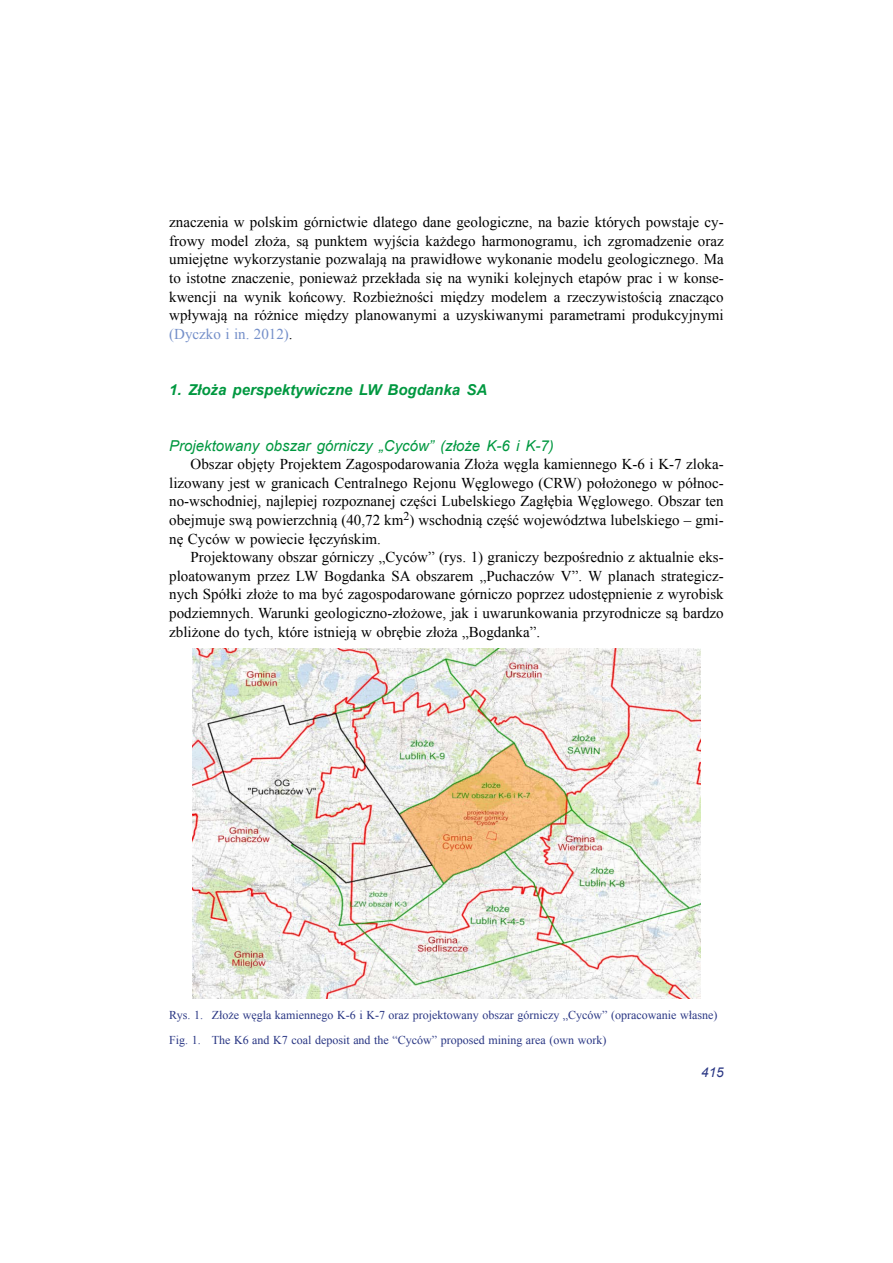
<style>
.page{position:relative;width:893px;height:1263px;background:#fff}
.page>*{position:absolute;margin:0;border:0;box-sizing:border-box;transform-origin:0 0}
.t1{font:15px/18.6px "Times New Roman";color:#000;text-align:justify}
.t2{font:italic 15px "Arial";color:#009840}
.t3{font:italic 700 15px "Arial";color:#009840}
.t4{font:italic 13.5px "Arial";color:#283583}
.t5{font:12px/25px "Times New Roman";color:#283583}
.s1{color:#748fc9}
</style>
<div class="page">
<img style="left:193px;top:648px;width:507px;height:350px">
<p class="t1" style="left:169px;top:213px;width:556px">znaczenia w polskim górnictwie dlatego dane geologiczne, na bazie których powstaje cy&shy;frowy model złoża, są punktem wyjścia każdego harmonogramu, ich zgromadzenie oraz umiejętne wykorzystanie pozwalają na prawidłowe wykonanie modelu geologicznego. Ma to istotne znaczenie, ponieważ przekłada się na wyniki kolejnych etapów prac i w konse&shy;kwencji na wynik końcowy. Rozbieżności między modelem a rzeczywistością znacząco wpływają na różnice między planowanymi a uzyskiwanymi parametrami produkcyjnymi <span class="s1">(Dyczko i in. 2012)</span>.</p>
<p class="t3" style="left:169px;top:379px;width:319px">1. Złoża perspektywiczne LW Bogdanka SA</p>
<p class="t2" style="left:169px;top:435px;width:386px">Projektowany obszar górniczy „Cyców” (złoże K-6 i K-7)</p>
<p class="t1" style="left:169px;top:455px;width:556px;text-indent:21px">Obszar objęty Projektem Zagospodarowania Złoża węgla kamiennego K-6 i K-7 zloka&shy;lizowany jest w granicach Centralnego Rejonu Węglowego (CRW) położonego w północ&shy;no-wschodniej, najlepiej rozpoznanej części Lubelskiego Zagłębia Węglowego. Obszar ten obejmuje swą powierzchnią (40,72 km<sup>2</sup>) wschodnią część województwa lubelskiego – gmi&shy;nę Cyców w powiecie łęczyńskim.</p>
<p class="t1" style="left:169px;top:547px;width:556px;text-indent:21px">Projektowany obszar górniczy „Cyców” (rys. 1) graniczy bezpośrednio z aktualnie eks&shy;ploatowanym przez LW Bogdanka SA obszarem „Puchaczów V”. W planach strategicz&shy;nych Spółki złoże to ma być zagospodarowane górniczo poprzez udostępnienie z wyrobisk podziemnych. Warunki geologiczno-złożowe, jak i uwarunkowania przyrodnicze są bardzo zbliżone do tych, które istnieją w obrębie złoża „Bogdanka”.</p>
<p class="t5" style="left:169px;top:1003px;width:550px">Rys. 1. Złoże węgla kamiennego K-6 i K-7 oraz projektowany obszar górniczy „Cyców” (opracowanie własne)<br>Fig. 1. The K6 and K7 coal deposit and the “Cyców” proposed mining area (own work)</p>
<p class="t4" style="left:701px;top:1064px;width:24px">415</p>
</div>
